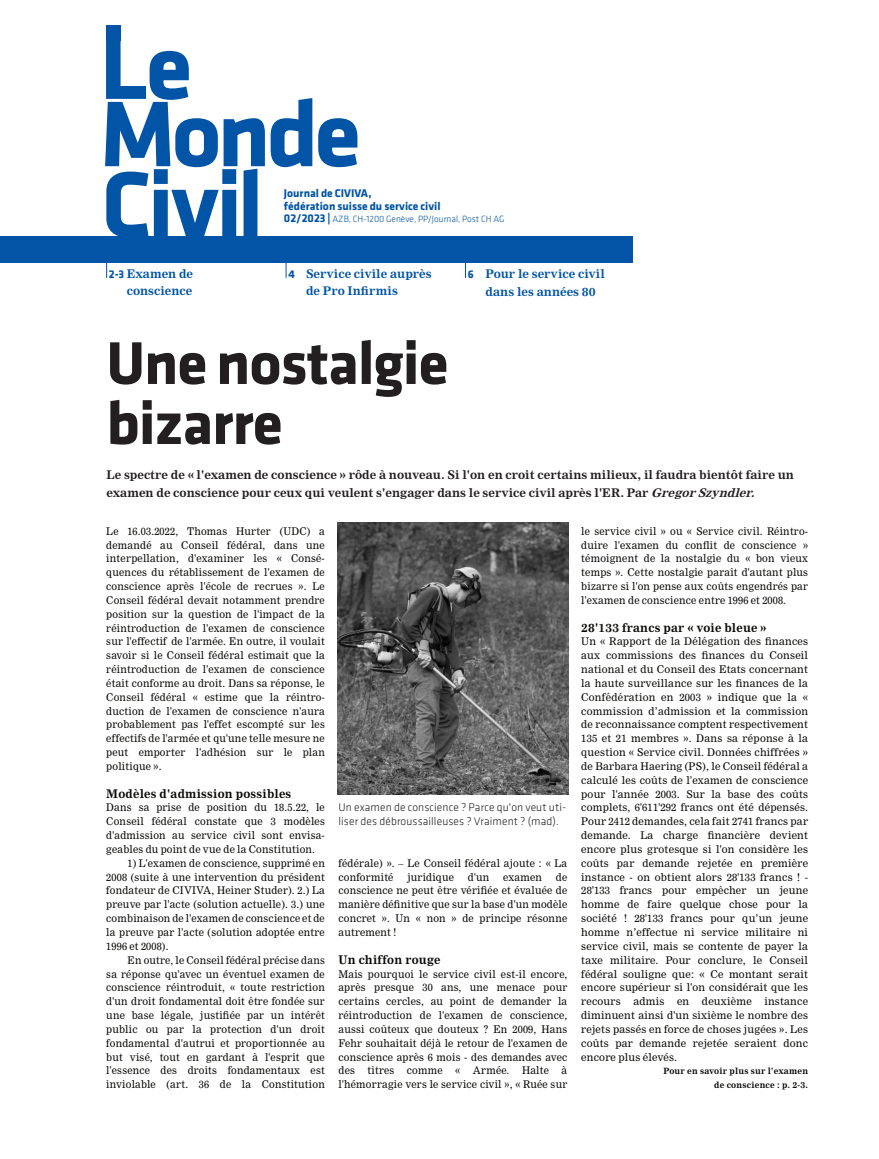
<style>
.page{position:relative;width:879px;height:1159px;background:#fff}
.page>*{position:absolute;margin:0;border:0;box-sizing:border-box;transform-origin:0 0}
.t1{font:700 62.5px/60px "Klavika";letter-spacing:-.02em;color:#231f20}
.t2{font:700 11.62px/17.5px "Nimrod MT Std";color:#231f20}
.t3{font:700 11.62px/17.5px "Nimrod MT Std";color:#0154a6}
.t4{font:700 11.62px "Nimrod MT Std";letter-spacing:.02em;color:#080704}
.t5{font:700 11.62px/12.5px "Klavika";color:#0154a6}
.t6{font:300 11.5px/13.9px "Klavika";letter-spacing:.01em;color:#231f20}
.t7{font:10.38px/13.9px "Nimrod MT Std";letter-spacing:.02em;color:#080704;text-align:justify}
.t8{font:300 9.38px "Klavika";color:#0154a6}
.t9{font:700 8.38px/13.9px "Nimrod MT Std";letter-spacing:.025em;color:#080704;text-align:right}
.s1{font-weight:700;font-size:11.62px}
.s2{font-family:"Klavika"}
.s3{font-style:italic}
.s4{font-family:"Lucida Grande"}
</style>
<div class="page">
<div style="left:0;top:236px;width:632px;height:27px;background:#0154a6"></div>
<svg style="left:105px;top:40px;width:252px;height:196px"></svg>
<hr style="left:106px;top:242px;width:1px;height:36px;background:#0154a6">
<hr style="left:286px;top:242px;width:1px;height:36px;background:#0154a6">
<hr style="left:465px;top:242px;width:1px;height:36px;background:#0154a6">
<div style="left:106px;top:25px;width:15px;height:15px;background:#0154a6"></div>
<img style="left:337px;top:523px;width:231px;height:271px">
<p class="t5" style="left:284px;top:188px;width:158px">Journal de CIVIVA,<br>fédération suisse du service civil</p>
<p class="t8" style="left:284px;top:215px;width:222px"><span class="s1">02/2023 |</span> AZB, CH-1200 Genève, PP/Journal, Post CH AG</p>
<p class="t3" style="left:109px;top:266px;width:86px;text-align:right"><span class="s2">2-3</span> Examen de conscience</p>
<p class="t3" style="left:306px;top:266px;width:127px;text-indent:-18px"><span class="s2">4</span> Service civile auprès de Pro Infirmis</p>
<p class="t3" style="left:485px;top:266px;width:121px;text-indent:-18px"><span class="s2">6</span> Pour le service civil dans les années 80</p>
<h1 class="t1" style="left:106px;top:338px;width:344px">Une nostalgie bizarre</h1>
<p class="t2" style="left:106px;top:467px;width:689px">Le spectre de « l'examen de conscience » rôde à nouveau. Si l'on en croit certains milieux, il faudra bientôt faire un examen de conscience pour ceux qui veulent s'engager dans le service civil après l'ER. Par <span class="s3">GregorSzyndler.</span></p>
<p class="t7" style="left:106px;top:525px;width:220px">Le 16.03.2022, Thomas Hurter (UDC) a demandé au Conseil fédéral, dans une interpellation, d'examiner les « Consé&shy;quences du rétablissement de l'examen de conscience après l'école de recrues ». Le Conseil fédéral devait notamment prendre position sur la question de l'impact de la réintroduction de l'examen de conscience sur l'effectif de l'armée. En outre, il voulait savoir si le Conseil fédéral estimait que la réintroduction de l'examen de conscience était conforme au droit. Dans sa réponse, le Conseil fédéral « estime que la réintro&shy;duction de l'examen de conscience n'aura probablement pas l'effet escompté sur les effectifs de l'armée et qu'une telle mesure ne peut emporter l'adhésion sur le plan politique ».</p>
<p class="t4" style="left:106px;top:788px;width:186px">Modèles d'admission possibles</p>
<p class="t7" style="left:106px;top:801px;width:220px">Dans sa prise de position du 18.5.22, le Conseil fédéral constate que 3 modèles d'admission au service civil sont envisa&shy;geables du point de vue de la Constitution.</p>
<p class="t7" style="left:106px;top:857px;width:220px;text-indent:21px">1) L'examen de conscience, supprimé en 2008 (suite à une intervention du président fondateur de CIVIVA, Heiner Studer). 2.) La preuve par l'acte (solution actuelle). 3.) une combinaison de l'examen de conscience et de la preuve par l'acte (solution adoptée entre 1996 et 2008).</p>
<p class="t7" style="left:106px;top:954px;width:220px;text-indent:21px">En outre, le Conseil fédéral précise dans sa réponse qu'avec un éventuel examen de conscience réintroduit, « toute restriction d'un droit fondamental doit être fondée sur une base légale, justifiée par un intérêt public ou par la protection d'un droit fondamental d'autrui et proportionnée au but visé, tout en gardant à l'esprit que l'essence des droits fondamentaux est inviolable (art. 36 de la Constitution</p>
<p class="t7" style="left:581px;top:525px;width:228px">le service civil » ou « Service civil. Réintro&shy;duire l'examen du conflit de conscience » témoignent de la nostalgie du « bon vieux temps ». Cette nostalgie paraît d'autant plus bizarre si l'on pense aux coûts engendrés par l'examen de conscience entre 1996 et 2008.</p>
<p class="t4" style="left:581px;top:622px;width:187px">28'133 francs par « voie bleue »</p>
<p class="t7" style="left:581px;top:635px;width:228px">Un « Rapport de la De<span class="s4">́</span>le<span class="s4">́</span>gation des finances aux commissions des finances du Conseil national et du Conseil des Etats concernant la haute surveillance sur les finances de la Confe<span class="s4">́</span>de<span class="s4">́</span>ration en 2003 » indique que la « commission d’admission et la commission de reconnaissance comptent respectivement 135 et 21 membres ». Dans sa réponse à la question « Service civil. Données chiffrées » de Barbara Haering (PS), le Conseil fédéral a calculé les coûts de l'examen de conscience pour l'année 2003. Sur la base des coûts complets, 6'611'292 francs ont été dépensés.<br>Pour 2412 demandes, cela fait 2741 francs par demande. La charge financière devient encore plus grotesque si l'on considère les coûts par demande rejetée en première instance - on obtient alors 28'133 francs ! - 28'133 francs pour empêcher un jeune homme de faire quelque chose pour la société ! 28'133 francs pour qu’un jeune homme n’effectue ni service militaire ni service civil, mais se contente de payer la taxe militaire. Pour conclure, le Conseil fédéral souligne que: « Ce montant serait encore supérieur si l'on considérait que les recours admis en deuxième instance diminuent ainsi d'un sixième le nombre des rejets passés en force de choses jugées ». Les coûts par demande rejetée seraient donc encore plus élevés.</p>
<p class="t9" style="left:663px;top:1065px;width:146px">Pour en savoir plus sur l'examen de conscience : p. 2-3.</p>
<p class="t6" style="left:338px;top:801px;width:229px">Un examen de conscience ? Parce qu'on veut uti&shy;liser des débroussailleuses ? Vraiment ? (mad).</p>
<p class="t7" style="left:338px;top:857px;width:230px">fédérale) ». – Le Conseil fédéral ajoute : « La conformité</p>
<p class="t7" style="left:338px;top:871px;width:230px;text-indent:217px">de conscience ne peut être vérifiée et évaluée de manière définitive que sur la base d'un modèle concret ». Un « non » de principe résonne autrement !</p>
<p class="t4" style="left:338px;top:954px;width:104px">Un chiffon rouge</p>
<p class="t7" style="left:338px;top:967px;width:230px">Mais pourquoi le service civil est-il encore, après presque 30 ans, une menace pour certains cercles, au point de demander la réintroduction de l'examen de conscience, aussi coûteux que douteux ? En 2009, Hans Fehr souhaitait déjà le retour de l'examen de conscience après 6 mois - des demandes avec des titres comme « Armée. Halte à l'hémorragie vers le service civil », « Ruée sur</p>
<p class="t7" style="left:407px;top:871px;width:48px">juridique</p>
<p class="t7" style="left:468px;top:871px;width:23px">d'un</p>
<p class="t7" style="left:503px;top:871px;width:40px">examen</p>
</div>
